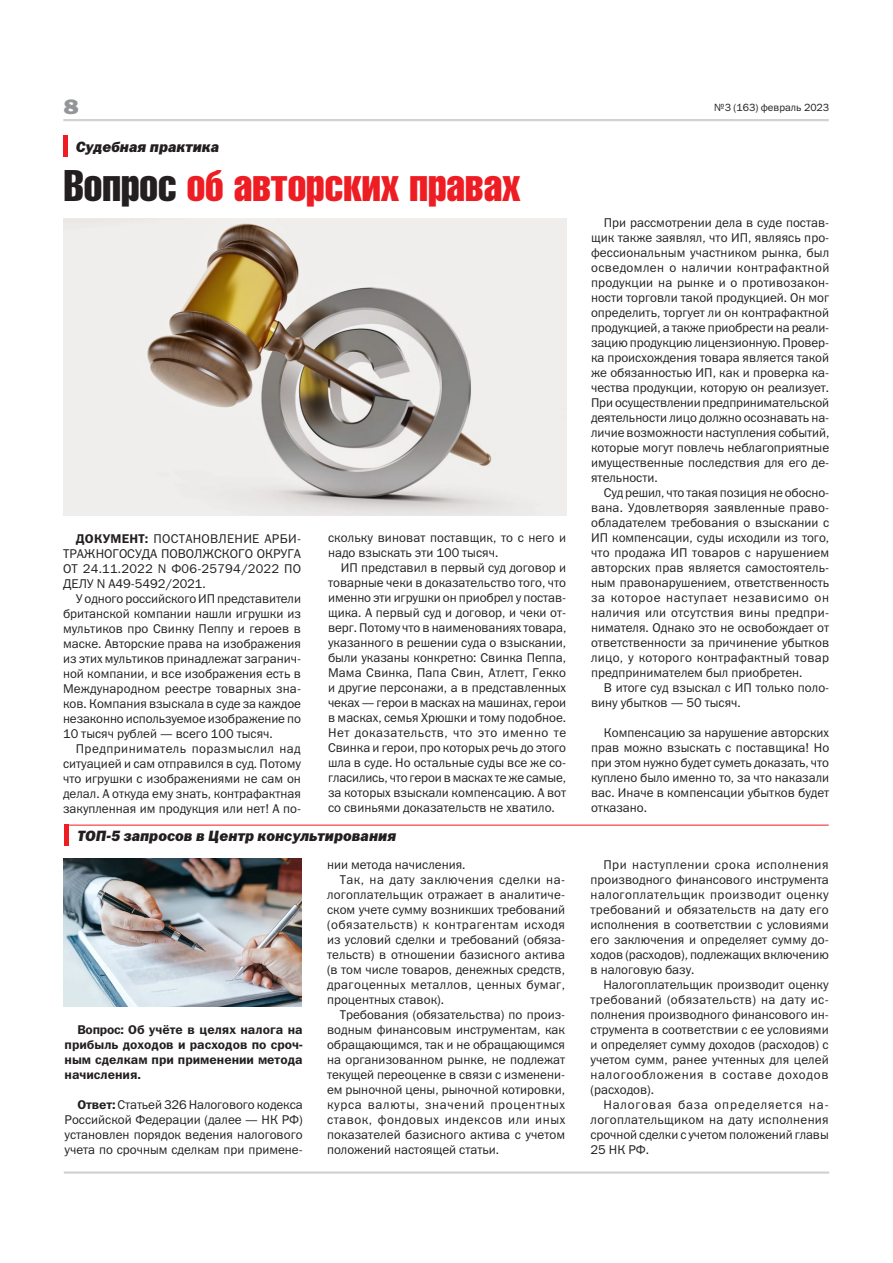
<style>
.page{position:relative;width:893px;height:1263px;background:#fff}
.page>*{position:absolute;margin:0;border:0;box-sizing:border-box;transform-origin:0 0}
.Заголовок_HeliosComp{font:43.5px "Helios Compressed";color:#ee1d23}
.t1{font:21px "Franklin Gothic Heavy C";color:#939598;scale:1.2 1}
.Заголовок_HeliosComp-2{font:italic 15px "Franklin Gothic Heavy C";color:#231f20}
.Тело_статьи{font:12.75px/15px "Franklin Gothic Book C";color:#231f20;text-align:justify}
.Тело_статьи-2{font:12.75px/15px "Franklin Gothic Demi C";color:#231f20;text-align:justify}
.t2{font:10.5px "Franklin Gothic Book C";color:#231f20}
.s1{color:#231f20}
.s2{font-family:"Franklin Gothic Demi C"}
</style>
<div class="page">
<hr style="left:63px;top:119px;width:766px;height:2px;background:#d1d2d4">
<hr style="left:64px;top:1171px;width:765px;height:3px;background:#d1d2d4">
<div style="left:63px;top:136px;width:5px;height:21px;background:#ee1d23"></div>
<svg style="left:73px;top:121px;width:149px;height:1px"></svg>
<img style="left:64px;top:218px;width:502px;height:297px">
<div style="left:64px;top:825px;width:5px;height:21px;background:#ee1d23"></div>
<svg style="left:75px;top:824px;width:324px;height:35px"></svg>
<hr style="left:64px;top:825px;width:765px;height:1px;background:#ee1d23">
<img style="left:64px;top:859px;width:238px;height:148px">
<h2 class="t1" style="left:63px;top:95px;width:14px">8</h2>
<p class="t2" style="left:714px;top:101px;width:117px">№3 (163) февраль 2023</p>
<p class="Заголовок_HeliosComp-2" style="left:76px;top:139px;width:145px">Судебная практика</p>
<p class="Заголовок_HeliosComp" style="left:64px;top:160px;width:458px"><span class="s1">Вопрос</span> об авторских правах</p>
<p class="Тело_статьи" style="left:63px;top:530px;width:240px;text-indent:13px"><span class="s2">ДОКУМЕНТ:</span> ПОСТАНОВЛЕНИЕ АРБИ-ТРАЖНОГОСУДА ПОВОЛЖСКОГО ОКРУГА ОТ 24.11.2022 N Ф06-25794/2022 ПО ДЕЛУ N А49-5492/2021.</p>
<p class="Тело_статьи" style="left:63px;top:590px;width:239px;text-indent:13px">У одного российского ИП представители британской компании нашли игрушки из мультиков про Свинку Пеппу и героев в маске. Авторские права на изображения из этих мультиков принадлежат загранич&shy;ной компании, и все изображения есть в Международном реестре товарных зна&shy;ков. Компания взыскала в суде за каждое незаконно используемое изображение по 10 тысяч рублей — всего 100 тысяч.</p>
<p class="Тело_статьи" style="left:63px;top:740px;width:239px;text-indent:13px">Предприниматель поразмыслил над ситуацией и сам отправился в суд. Потому что игрушки с изображениями не сам он делал. А откуда ему знать, контрафактная закупленная им продукция или нет! А по-</p>
<p class="Тело_статьи" style="left:328px;top:530px;width:239px">скольку виноват поставщик, то с него и надо взыскать эти 100 тысяч.</p>
<p class="Тело_статьи" style="left:328px;top:560px;width:240px;text-indent:13px">ИП представил в первый суд договор и товарные чеки в доказательство того, что именно эти игрушки он приобрел у постав&shy;щика. А первый суд и договор, и чеки от&shy;верг. Потому что в наименованиях товара, указанного в решении суда о взыскании, были указаны конкретно: Свинка Пеппа, Мама Свинка, Папа Свин, Атлетт, Гекко и другие персонажи, а в представленных чеках — герои в масках на машинах, герои в масках, семья Хрюшки и тому подобное.<br>Нет доказательств, что это именно те Свинка и герои, про которых речь до этого шла в суде. Но остальные суды все же со&shy;гласились, что герои в масках те же самые, за которых взыскали компенсацию. А вот со свиньями доказательств не хватило.</p>
<p class="Заголовок_HeliosComp-2" style="left:78px;top:827px;width:320px">ТОП-5 запросов в Центр консультирования</p>
<p class="Тело_статьи" style="left:327px;top:857px;width:140px">нии метода начисления.</p>
<p class="Тело_статьи" style="left:327px;top:872px;width:240px;text-indent:13px">Так, на дату заключения сделки на&shy;логоплательщик отражает в аналитиче&shy;ском учете сумму возникших требований (обязательств) к контрагентам исходя из условий сделки и требований (обяза&shy;тельств) в отношении базисного актива (в том числе товаров, денежных средств, драгоценных металлов, ценных бумаг, процентных ставок).</p>
<p class="Тело_статьи" style="left:327px;top:1007px;width:240px;text-indent:13px">Требования (обязательства) по произ&shy;водным финансовым инструментам, как обращающимся, так и не обращающимся на организованном рынке, не подлежат текущей переоценке в связи с изменени&shy;ем рыночной цены, рыночной котировки, курса валюты, значений процентных ставок, фондовых индексов или иных показателей базисного актива с учетом положений настоящей статьи.</p>
<p class="Тело_статьи-2" style="left:65px;top:1022px;width:240px;text-indent:13px">Вопрос: Об учёте в целях налога на прибыль доходов и расходов по сроч&shy;ным сделкам при применении метода начисления.</p>
<p class="Тело_статьи" style="left:65px;top:1097px;width:240px;text-indent:13px"><span class="s2">Ответ:</span> Статьей 326 Налогового кодекса Российской Федерации (далее — НК РФ) установлен порядок ведения налогового учета по срочным сделкам при примене-</p>
<p class="Тело_статьи" style="left:591px;top:215px;width:240px;text-indent:13px">При рассмотрении дела в суде постав&shy;щик также заявлял, что ИП, являясь про&shy;фессиональным участником рынка, был осведомлен о наличии контрафактной продукции на рынке и о противозакон&shy;ности торговли такой продукцией. Он мог определить, торгует ли он контрафактной продукцией, а также приобрести на реали&shy;зацию продукцию лицензионную. Провер&shy;ка происхождения товара является такой же обязанностью ИП, как и проверка ка&shy;чества продукции, которую он реализует.<br>При осуществлении предпринимательской деятельности лицо должно осознавать на&shy;личие возможности наступления событий, которые могут повлечь неблагоприятные имущественные последствия для его де&shy;ятельности.</p>
<p class="Тело_статьи" style="left:591px;top:485px;width:240px;text-indent:13px">Суд решил, что такая позиция не обосно&shy;вана. Удовлетворяя заявленные право&shy;обладателем требования о взыскании с ИП компенсации, суды исходили из того, что продажа ИП товаров с нарушением авторских прав является самостоятель&shy;ным правонарушением, ответственность за которое наступает независимо он наличия или отсутствия вины предпри&shy;нимателя. Однако это не освобождает от ответственности за причинение убытков лицо, у которого контрафактный товар предпринимателем был приобретен.</p>
<p class="Тело_статьи" style="left:591px;top:680px;width:240px;text-indent:13px">В итоге суд взыскал с ИП только поло&shy;вину убытков — 50 тысяч.</p>
<p class="Тело_статьи" style="left:591px;top:725px;width:240px;text-indent:13px">Компенсацию за нарушение авторских прав можно взыскать с поставщика! Но при этом нужно будет суметь доказать, что куплено было именно то, за что наказали вас. Иначе в компенсации убытков будет отказано.</p>
<p class="Тело_статьи" style="left:591px;top:857px;width:240px;text-indent:13px">При наступлении срока исполнения производного финансового инструмента налогоплательщик производит оценку требований и обязательств на дату его исполнения в соответствии с условиями его заключения и определяет сумму до&shy;ходов (расходов), подлежащих включению в налоговую базу.</p>
<p class="Тело_статьи" style="left:591px;top:977px;width:240px;text-indent:13px">Налогоплательщик производит оценку требований (обязательств) на дату ис&shy;полнения производного финансового ин&shy;струмента в соответствии с ее условиями и определяет сумму доходов (расходов) с учетом сумм, ранее учтенных для целей налогообложения в составе доходов (расходов).</p>
<p class="Тело_статьи" style="left:591px;top:1097px;width:240px;text-indent:13px">Налоговая база определяется на&shy;логоплательщиком на дату исполнения срочной сделки с учетом положений главы 25 НК РФ.</p>
</div>
